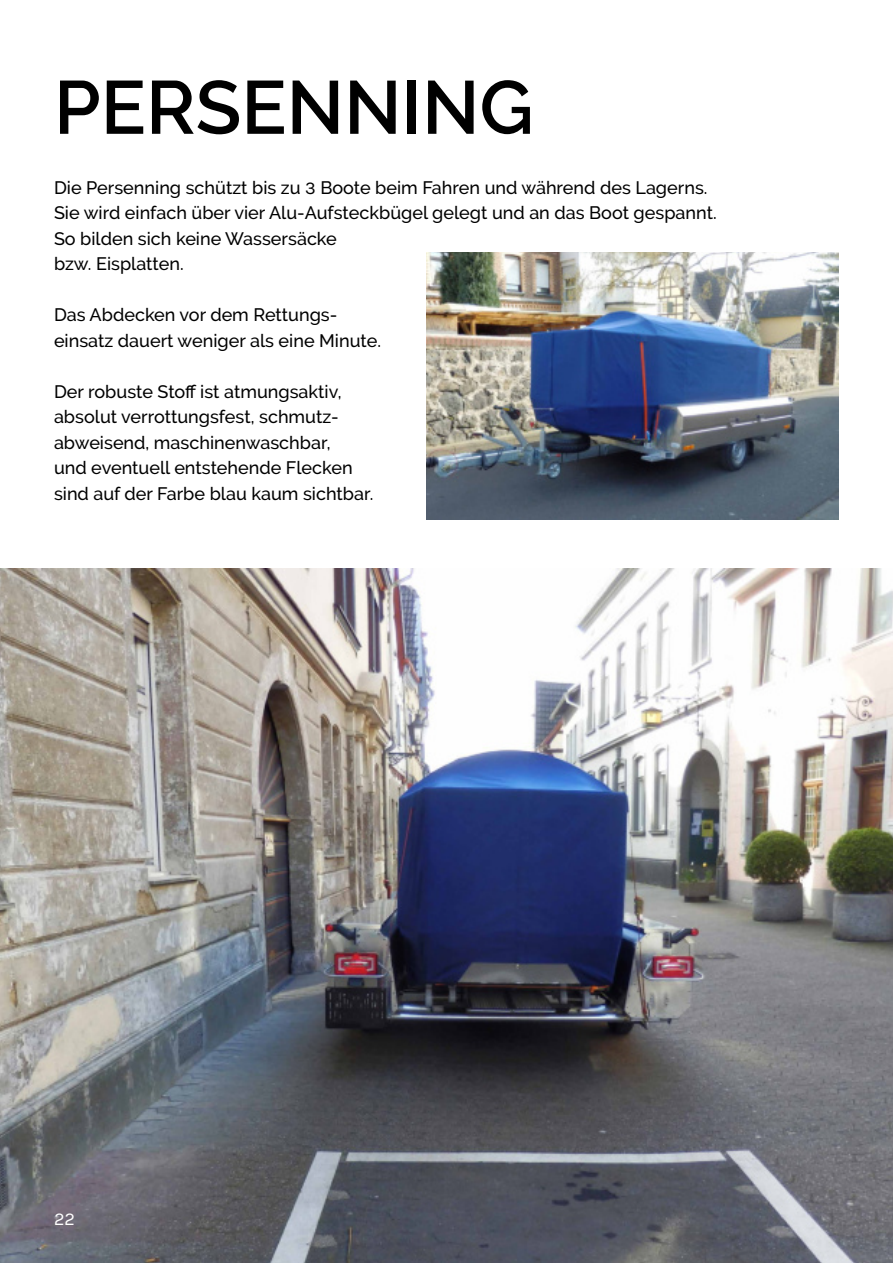
<style>
.page{position:relative;width:893px;height:1263px;background:#fff}
.page>*{position:absolute;margin:0;border:0;box-sizing:border-box;transform-origin:0 0}
.t1{font:600 75px "Raleway";color:#000}
.t2{font:500 18px/25.5px "Raleway";color:#000}
.t3{font:18px "Karla";color:#fff}
.s1{font-family:"Karla";font-weight:400}
</style>
<div class="page">
<img style="left:426px;top:252px;width:413px;height:267px">
<img style="left:0;top:569px;width:893px;height:694px">
<h1 class="t1" style="left:54px;top:64px;width:481px">PERSENNINg</h1>
<p class="t2" style="left:54px;top:175px;width:664px">Die Persenning schützt bis zu <span class="s1">3</span> Boote beim Fahren und während des Lagerns.<br>Sie wird einfach über vier Alu-Aufsteckbügel gelegt und an das Boot gespannt.<br>So bilden sich keine Wassersäcke<br>bzw. Eisplatten.</p>
<p class="t2" style="left:54px;top:302px;width:328px">Das Abdecken vor dem Rettungs&shy;einsatz dauert weniger als eine Minute.</p>
<p class="t2" style="left:54px;top:379px;width:321px">Der robuste Stoff ist atmungsaktiv, absolut verrottungsfest, schmutz&shy;abweisend, maschinenwaschbar,<br>und eventuell entstehende Flecken sind auf der Farbe blau kaum sichtbar.</p>
<p class="t3" style="left:54px;top:1212px;width:22px">22</p>
</div>
